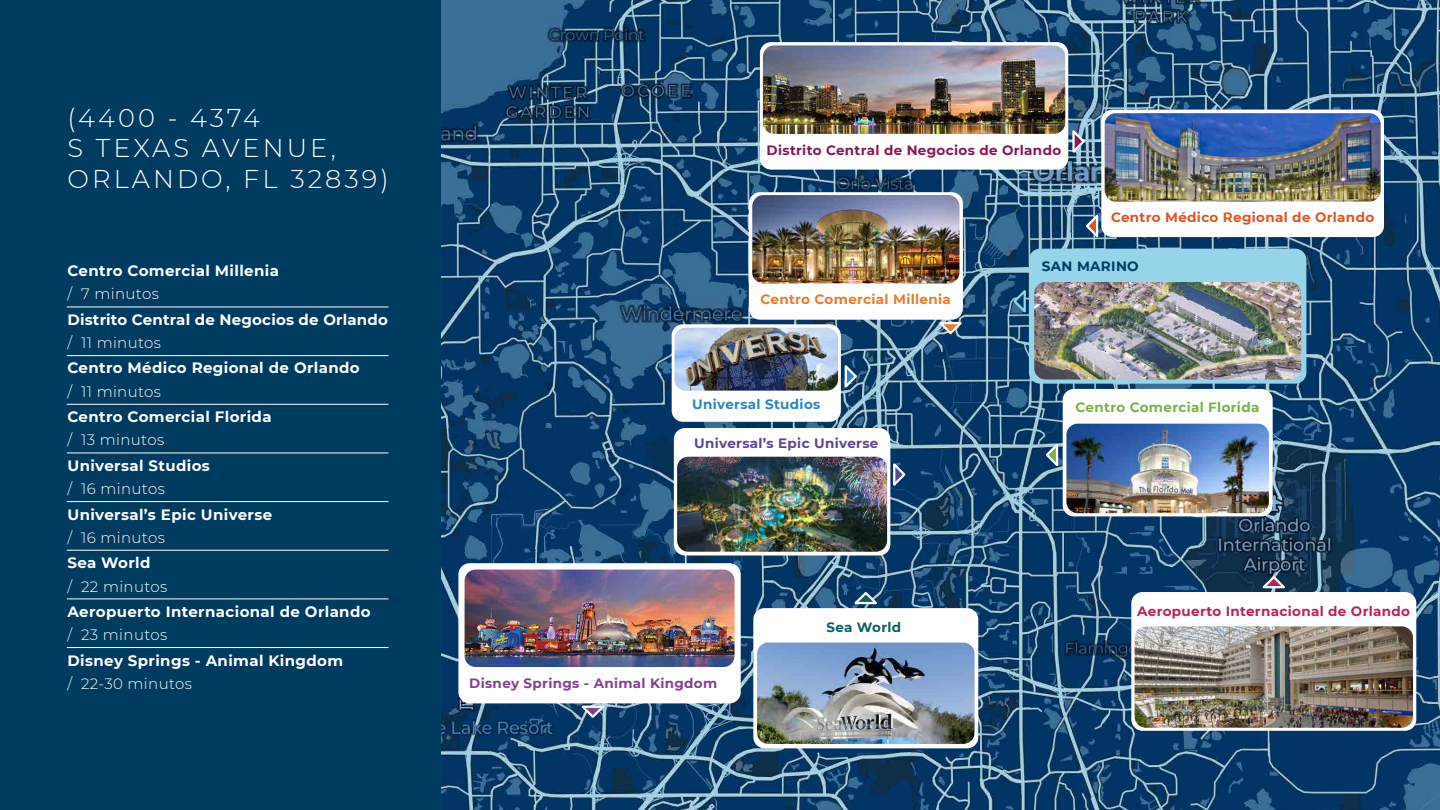
<style>
.page{position:relative;width:1440px;height:810px;background:#003b60}
.page>*{position:absolute;margin:0;border:0;box-sizing:border-box;transform-origin:0 0}
.t1{font:300 25.72px/30.8px "Montserrat";letter-spacing:.12em;color:#fff}
.t2{font:700 15px "Montserrat";letter-spacing:.025em;color:#fff}
.t3{font:300 15px "Montserrat";letter-spacing:.025em;color:#fff}
.t4{font:700 13.5px "Montserrat";letter-spacing:.025em;color:#891751}
.t5{font:700 13.5px "Montserrat";letter-spacing:.025em;color:#bc205c}
.t6{font:700 13.5px "Montserrat";letter-spacing:.025em;color:#df5524}
.t7{font:700 13.5px "Montserrat";letter-spacing:.025em;color:#82428c}
.t8{font:700 13.5px "Montserrat";letter-spacing:.025em;color:#5a4790}
.t9{font:700 13.5px "Montserrat";letter-spacing:.025em;color:#e97b2a}
.t10{font:700 13.5px "Montserrat";letter-spacing:.025em;color:#7cb049}
.t11{font:700 13.5px "Montserrat";letter-spacing:.025em;color:#2b85c3}
.t12{font:700 13.5px "Montserrat";letter-spacing:.025em;color:#003b60}
.t13{font:700 13.5px "Montserrat";letter-spacing:.025em;color:#0e5f64}
</style>
<div class="page">
<img style="left:442px;top:0;width:998px;height:810px">
<div style="left:1029px;top:249px;width:277px;height:135px;background:#95d4e9;border-radius:11px"></div>
<hr style="left:67px;top:647px;width:322px;height:1px;background:#fff">
<hr style="left:67px;top:599px;width:322px;height:1px;background:#fff">
<hr style="left:67px;top:550px;width:322px;height:1px;background:#fff">
<hr style="left:67px;top:501px;width:322px;height:1px;background:#fff">
<hr style="left:67px;top:453px;width:322px;height:1px;background:#fff">
<hr style="left:67px;top:404px;width:322px;height:1px;background:#fff">
<hr style="left:67px;top:355px;width:322px;height:1px;background:#fff">
<hr style="left:67px;top:307px;width:322px;height:1px;background:#fff">
<div style="left:458px;top:563px;width:283px;height:140px;background:#fff;border-radius:11px"></div>
<div style="left:753px;top:608px;width:225px;height:140px;background:#fff;border-radius:11px"></div>
<div style="left:674px;top:428px;width:216px;height:128px;background:#fff;border-radius:11px"></div>
<svg style="left:577px;top:704px;width:31px;height:16px"></svg>
<div style="left:1131px;top:592px;width:285px;height:139px;background:#fff;border-radius:11px"></div>
<svg style="left:1258px;top:574px;width:31px;height:15px"></svg>
<svg style="left:850px;top:590px;width:31px;height:15px"></svg>
<div style="left:1063px;top:389px;width:210px;height:127px;background:#fff;border-radius:11px"></div>
<svg style="left:1044px;top:439px;width:15px;height:31px"></svg>
<div style="left:1101px;top:110px;width:283px;height:127px;background:#fff;border-radius:11px"></div>
<svg style="left:1084px;top:211px;width:15px;height:31px"></svg>
<img style="left:1034px;top:282px;width:267px;height:98px">
<img style="left:465px;top:570px;width:270px;height:97px">
<img style="left:757px;top:643px;width:218px;height:101px">
<img style="left:1135px;top:626px;width:278px;height:102px">
<img style="left:677px;top:457px;width:210px;height:95px">
<svg style="left:1011px;top:286px;width:16px;height:31px"></svg>
<svg style="left:1071px;top:126px;width:16px;height:31px"></svg>
<svg style="left:892px;top:459px;width:16px;height:31px"></svg>
<div style="left:672px;top:324px;width:169px;height:98px;background:#fff;border-radius:11px"></div>
<svg style="left:844px;top:361px;width:15px;height:31px"></svg>
<div style="left:749px;top:192px;width:214px;height:128px;background:#fff;border-radius:11px"></div>
<svg style="left:935px;top:321px;width:31px;height:15px"></svg>
<img style="left:675px;top:328px;width:163px;height:63px">
<img style="left:1066px;top:424px;width:203px;height:89px">
<img style="left:752px;top:195px;width:207px;height:89px">
<img style="left:1105px;top:113px;width:276px;height:89px">
<div style="left:760px;top:42px;width:308px;height:128px;background:#fff;border-radius:11px"></div>
<img style="left:763px;top:45px;width:302px;height:89px">
<h1 class="t1" style="left:68px;top:101px;width:323px">(4400 - 4374<br>S TEXAS AVENUE,<br>ORLANDO, FL 32839)</h1>
<p class="t2" style="left:68px;top:264px;width:213px">Centro Comercial Millenia</p>
<p class="t3" style="left:68px;top:284px;width:93px">/ 7 minutos</p>
<p class="t2" style="left:68px;top:313px;width:322px">Distrito Central de Negocios de Orlando</p>
<p class="t3" style="left:68px;top:332px;width:95px">/ 11 minutos</p>
<p class="t2" style="left:68px;top:362px;width:294px">Centro Médico Regional de Orlando</p>
<p class="t3" style="left:67px;top:381px;width:95px">/ 11 minutos</p>
<p class="t2" style="left:67px;top:410px;width:206px">Centro Comercial Florida</p>
<p class="t3" style="left:67px;top:430px;width:98px">/ 13 minutos</p>
<p class="t2" style="left:67px;top:459px;width:144px">Universal Studios</p>
<p class="t3" style="left:67px;top:479px;width:99px">/ 16 minutos</p>
<p class="t2" style="left:67px;top:508px;width:206px">Universal’s Epic Universe</p>
<p class="t3" style="left:67px;top:527px;width:99px">/ 16 minutos</p>
<p class="t2" style="left:67px;top:557px;width:85px">Sea World</p>
<p class="t3" style="left:67px;top:576px;width:101px">/ 22 minutos</p>
<p class="t2" style="left:67px;top:605px;width:305px">Aeropuerto Internacional de Orlando</p>
<p class="t3" style="left:67px;top:625px;width:101px">/ 23 minutos</p>
<p class="t2" style="left:67px;top:654px;width:277px">Disney Springs - Animal Kingdom</p>
<p class="t3" style="left:67px;top:674px;width:126px">/ 22-30 minutos</p>
<p class="t4" style="left:767px;top:144px;width:296px">Distrito Central de Negocios de Orlando</p>
<p class="t9" style="left:761px;top:294px;width:192px">Centro Comercial Millenia</p>
<p class="t11" style="left:692px;top:399px;width:130px">Universal Studios</p>
<p class="t8" style="left:694px;top:437px;width:186px">Universal’s Epic Universe</p>
<p class="t7" style="left:469px;top:677px;width:250px">Disney Springs - Animal Kingdom</p>
<p class="t13" style="left:827px;top:621px;width:76px">Sea World</p>
<p class="t6" style="left:1111px;top:211px;width:265px">Centro Médico Regional de Orlando</p>
<p class="t12" style="left:1042px;top:260px;width:98px">SAN MARINO</p>
<p class="t10" style="left:1076px;top:401px;width:185px">Centro Comercial Florida</p>
<p class="t5" style="left:1137px;top:605px;width:274px">Aeropuerto Internacional de Orlando</p>
</div>
